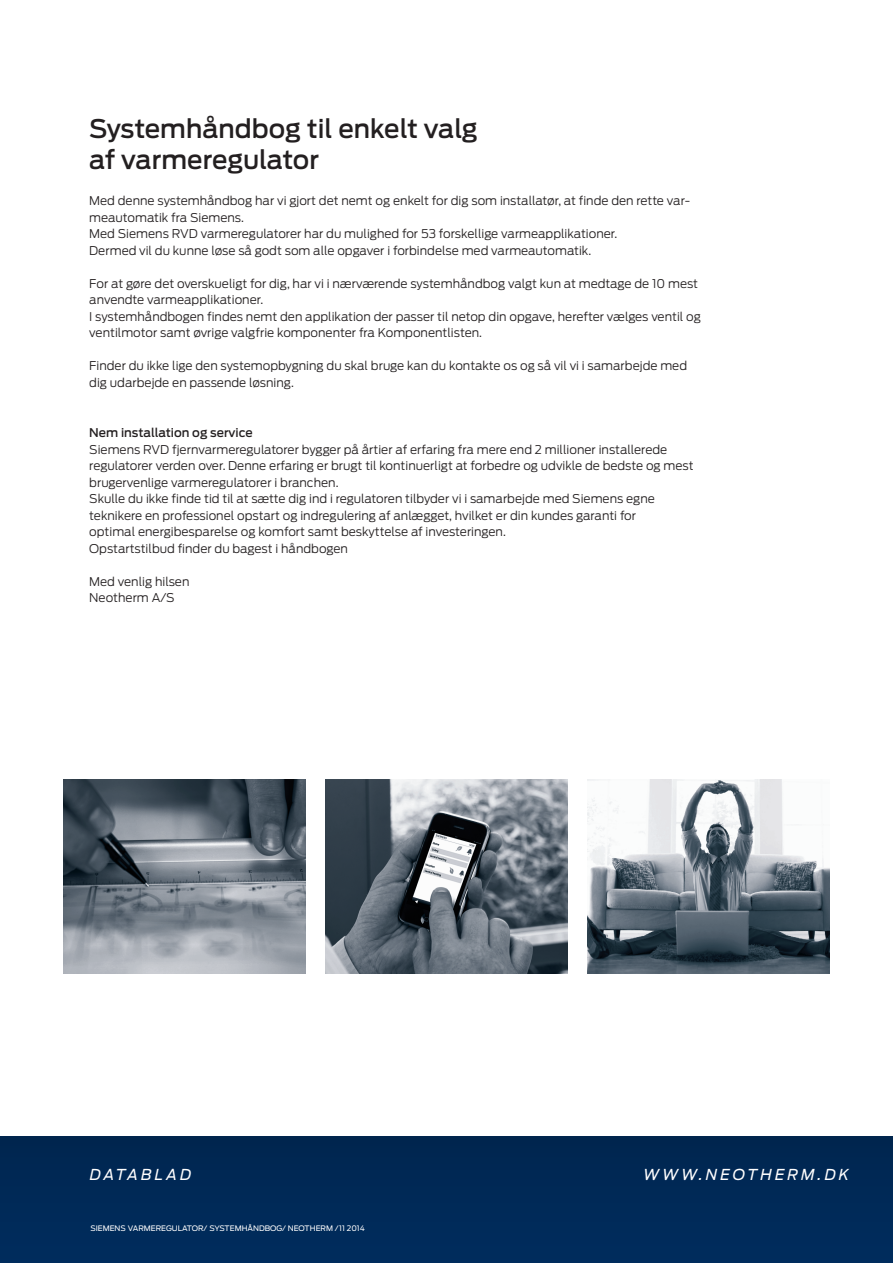
<style>
.page{position:relative;width:893px;height:1263px;background:#fff}
.page>*{position:absolute;margin:0;border:0;box-sizing:border-box;transform-origin:0 0}
.t1{font:500 25.5px "Antenna";color:#231f20}
.t2{font:italic 15px "Antenna";letter-spacing:.2em;color:#fff}
.t3{font:300 12px/16.5px "Antenna";color:#231f20}
.t4{font:500 12px "Antenna";color:#231f20}
.Fuss_links{font:7.5px "Antenna";color:#fff}
</style>
<div class="page">
<img style="left:64px;top:779px;width:241px;height:195px">
<img style="left:326px;top:779px;width:241px;height:195px">
<img style="left:588px;top:779px;width:241px;height:195px">
<div style="left:0;top:1137px;width:893px;height:126px;background:#002957"></div>
<p class="t1" style="left:89px;top:114px;width:390px">Systemhåndbog til enkelt valg</p>
<p class="t1" style="left:89px;top:144px;width:231px">af varmeregulator</p>
<p class="t3" style="left:89px;top:192px;width:602px">Med denne systemhåndbog har vi gjort det nemt og enkelt for dig som installatør, at finde den rette var&shy;meautomatik fra Siemens.</p>
<p class="t3" style="left:89px;top:225px;width:530px">Med Siemens RVD varmeregulatorer har du mulighed for 53 forskellige varmeapplikationer.<br>Dermed vil du kunne løse så godt som alle opgaver i forbindelse med varmeautomatik.</p>
<p class="t3" style="left:89px;top:275px;width:610px">For at gøre det overskueligt for dig, har vi i nærværende systemhåndbog valgt kun at medtage de 10 mest anvendte varmeapplikationer.</p>
<p class="t3" style="left:89px;top:308px;width:613px">I systemhåndbogen findes nemt den applikation der passer til netop din opgave, herefter vælges ventil og ventilmotor samt øvrige valgfrie komponenter fra Komponentlisten.</p>
<p class="t3" style="left:89px;top:357px;width:599px">Finder du ikke lige den systemopbygning du skal bruge kan du kontakte os og så vil vi i samarbejde med dig udarbejde en passende løsning.</p>
<p class="t4" style="left:89px;top:426px;width:165px">Nem installation og service</p>
<p class="t3" style="left:89px;top:441px;width:606px">Siemens RVD fjernvarmeregulatorer bygger på årtier af erfaring fra mere end 2 millioner installerede regulatorer verden over. Denne erfaring er brugt til kontinuerligt at forbedre og udvikle de bedste og mest brugervenlige varmeregulatorer i branchen.</p>
<p class="t3" style="left:89px;top:491px;width:567px">Skulle du ikke finde tid til at sætte dig ind i regulatoren tilbyder vi i samarbejde med Siemens egne teknikere en professionel opstart og indregulering af anlægget, hvilket er din kundes garanti for optimal energibesparelse og komfort samt beskyttelse af investeringen.</p>
<p class="t3" style="left:89px;top:540px;width:260px">Opstartstilbud finder du bagest i håndbogen</p>
<p class="t3" style="left:89px;top:573px;width:102px">Med venlig hilsen</p>
<p class="t3" style="left:89px;top:590px;width:87px">Neotherm A/S</p>
<p class="t2" style="left:90px;top:1166px;width:103px">DATABLAD</p>
<p class="t2" style="left:644px;top:1166px;width:207px">WWW.NEOTHERM.DK</p>
<p class="Fuss_links" style="left:90px;top:1224px;width:276px">SIEMENS VARMEREGULATOR/ SYSTEMHÅNDBOG/ NEOTHERM /11 2014</p>
</div>
